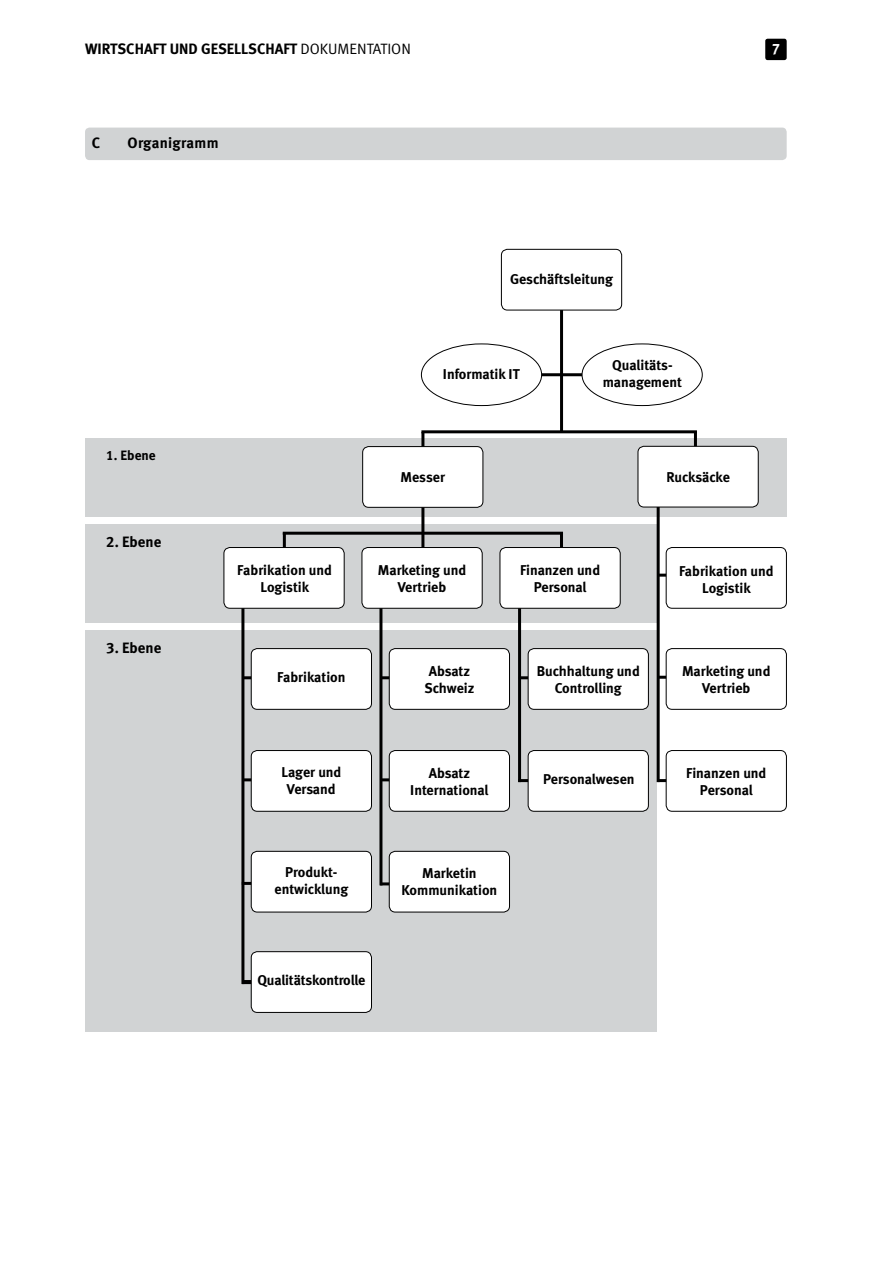
<style>
.page{position:relative;width:893px;height:1263px;background:#fff}
.page>*{position:absolute;margin:0;border:0;box-sizing:border-box;transform-origin:0 0}
.Grundtext{font:15px "Meta Bold LF";color:#000}
.Grundtext-2{font:15px "Meta Bold LF";letter-spacing:.02em;color:#000}
.t1{font:15px "Meta Bold LF";color:#fff}
.Grundtext-3{font:14.25px/17.1px "Meta Bold LF";color:#000;text-align:center}
.Grundtext-4{font:13.5px "Meta Bold LF";color:#000}
.s1{font-family:"Meta Normal LF"}
</style>
<div class="page">
<div style="left:765px;top:39px;width:22px;height:21px;background:#000;border-radius:2px"></div>
<div style="left:85px;top:630px;width:572px;height:402px;background:#d1d3d4"></div>
<div style="left:85px;top:128px;width:702px;height:32px;background:#d1d3d4;border-radius:4px"></div>
<div style="left:85px;top:438px;width:702px;height:79px;background:#d1d3d4"></div>
<div style="left:85px;top:524px;width:572px;height:98px;background:#d1d3d4"></div>
<hr style="left:243px;top:676px;width:48px;height:3px;background:#000">
<hr style="left:242px;top:778px;width:49px;height:3px;background:#000">
<hr style="left:242px;top:882px;width:49px;height:3px;background:#000">
<hr style="left:241px;top:602px;width:3px;height:382px;background:#000">
<hr style="left:381px;top:676px;width:49px;height:3px;background:#000">
<hr style="left:381px;top:778px;width:49px;height:3px;background:#000">
<hr style="left:380px;top:882px;width:50px;height:3px;background:#000">
<hr style="left:379px;top:602px;width:3px;height:283px;background:#000">
<hr style="left:659px;top:574px;width:47px;height:3px;background:#000">
<hr style="left:659px;top:676px;width:47px;height:3px;background:#000">
<hr style="left:657px;top:779px;width:50px;height:3px;background:#000">
<hr style="left:657px;top:499px;width:3px;height:283px;background:#000">
<hr style="left:519px;top:676px;width:49px;height:3px;background:#000">
<hr style="left:518px;top:779px;width:50px;height:3px;background:#000">
<hr style="left:518px;top:602px;width:3px;height:180px;background:#000">
<hr style="left:283px;top:532px;width:280px;height:3px;background:#000">
<hr style="left:560px;top:533px;width:3px;height:43px;background:#000">
<hr style="left:283px;top:533px;width:3px;height:43px;background:#000">
<hr style="left:421px;top:430px;width:276px;height:3px;background:#000">
<hr style="left:560px;top:290px;width:3px;height:141px;background:#000">
<hr style="left:694px;top:431px;width:3px;height:43px;background:#000">
<div style="left:224px;top:547px;width:120px;height:61px;background:#fff;border-radius:6px"></div>
<div style="left:224px;top:547px;width:120px;height:61px;border:1px solid #000;border-radius:6px"></div>
<div style="left:251px;top:649px;width:120px;height:60px;background:#fff;border-radius:6px"></div>
<div style="left:251px;top:648px;width:121px;height:61px;border:1px solid #000;border-radius:6px"></div>
<div style="left:389px;top:649px;width:120px;height:60px;background:#fff;border-radius:6px"></div>
<div style="left:389px;top:648px;width:121px;height:61px;border:1px solid #000;border-radius:6px"></div>
<div style="left:251px;top:750px;width:120px;height:61px;background:#fff;border-radius:6px"></div>
<div style="left:251px;top:750px;width:121px;height:61px;border:1px solid #000;border-radius:6px"></div>
<div style="left:389px;top:750px;width:120px;height:61px;background:#fff;border-radius:6px"></div>
<div style="left:389px;top:750px;width:121px;height:61px;border:1px solid #000;border-radius:6px"></div>
<div style="left:389px;top:851px;width:120px;height:61px;background:#fff;border-radius:6px"></div>
<div style="left:389px;top:851px;width:121px;height:61px;border:1px solid #000;border-radius:6px"></div>
<div style="left:251px;top:851px;width:120px;height:61px;background:#fff;border-radius:6px"></div>
<div style="left:251px;top:851px;width:121px;height:61px;border:1px solid #000;border-radius:6px"></div>
<div style="left:501px;top:249px;width:121px;height:61px;background:#fff;border-radius:6px"></div>
<div style="left:501px;top:249px;width:121px;height:61px;border:1px solid #000;border-radius:6px"></div>
<div style="left:500px;top:547px;width:120px;height:61px;background:#fff;border-radius:6px"></div>
<div style="left:500px;top:547px;width:120px;height:61px;border:1px solid #000;border-radius:6px"></div>
<div style="left:528px;top:649px;width:120px;height:60px;background:#fff;border-radius:6px"></div>
<div style="left:528px;top:648px;width:121px;height:61px;border:1px solid #000;border-radius:6px"></div>
<div style="left:528px;top:750px;width:120px;height:61px;background:#fff;border-radius:6px"></div>
<div style="left:528px;top:750px;width:121px;height:61px;border:1px solid #000;border-radius:6px"></div>
<div style="left:666px;top:649px;width:120px;height:60px;background:#fff;border-radius:6px"></div>
<div style="left:666px;top:648px;width:121px;height:61px;border:1px solid #000;border-radius:6px"></div>
<div style="left:666px;top:750px;width:120px;height:61px;background:#fff;border-radius:6px"></div>
<div style="left:666px;top:750px;width:121px;height:61px;border:1px solid #000;border-radius:6px"></div>
<div style="left:666px;top:547px;width:120px;height:61px;background:#fff;border-radius:6px"></div>
<div style="left:666px;top:547px;width:121px;height:61px;border:1px solid #000;border-radius:6px"></div>
<hr style="left:484px;top:373px;width:107px;height:3px;background:#000">
<div style="left:638px;top:446px;width:120px;height:61px;background:#fff;border-radius:6px"></div>
<div style="left:638px;top:446px;width:120px;height:61px;border:1px solid #000;border-radius:6px"></div>
<hr style="left:421px;top:432px;width:3px;height:144px;background:#000">
<div style="left:362px;top:547px;width:120px;height:61px;background:#fff;border-radius:6px"></div>
<div style="left:362px;top:547px;width:120px;height:61px;border:1px solid #000;border-radius:6px"></div>
<div style="left:363px;top:447px;width:120px;height:60px;background:#fff;border-radius:6px"></div>
<div style="left:362px;top:446px;width:121px;height:61px;border:1px solid #000;border-radius:6px"></div>
<hr style="left:242px;top:980px;width:49px;height:4px;background:#000">
<div style="left:251px;top:952px;width:120px;height:60px;background:#fff;border-radius:6px"></div>
<div style="left:251px;top:951px;width:121px;height:61px;border:1px solid #000;border-radius:6px"></div>
<div style="left:421px;top:344px;width:121px;height:62px;background:#fff;border-radius:50%"></div>
<div style="left:421px;top:344px;width:121px;height:62px;border:1px solid #000;border-radius:50%"></div>
<div style="left:582px;top:344px;width:120px;height:62px;background:#fff;border-radius:50%"></div>
<div style="left:582px;top:344px;width:120px;height:62px;border:1px solid #000;border-radius:50%"></div>
<p class="Grundtext" style="left:85px;top:40px;width:327px">WIRTSCHAFT UND GESELLSCHAFT <span class="s1">DOKUMENTATION</span></p>
<p class="t1" style="left:772px;top:40px;width:10px">7</p>
<p class="Grundtext" style="left:92px;top:134px;width:10px">C</p>
<p class="Grundtext-2" style="left:128px;top:134px;width:93px">Organigramm</p>
<p class="Grundtext-4" style="left:106px;top:447px;width:51px">1. Ebene</p>
<p class="Grundtext" style="left:106px;top:533px;width:56px">2. Ebene</p>
<p class="Grundtext" style="left:106px;top:639px;width:56px">3. Ebene</p>
<p class="Grundtext-3" style="left:510px;top:270px;width:104px">Geschäftsleitung</p>
<p class="Grundtext-3" style="left:443px;top:366px;width:78px">Informatik IT</p>
<p class="Grundtext-3" style="left:603px;top:357px;width:81px">Qualitäts&shy;management</p>
<p class="Grundtext-3" style="left:237px;top:562px;width:96px">Fabrikation und<br>Logistik</p>
<p class="Grundtext-3" style="left:277px;top:669px;width:70px">Fabrikation</p>
<p class="Grundtext-3" style="left:401px;top:468px;width:46px">Messer</p>
<p class="Grundtext-3" style="left:666px;top:468px;width:65px">Rucksäcke</p>
<p class="Grundtext-3" style="left:378px;top:562px;width:90px">Marketing und</p>
<p class="Grundtext-3" style="left:398px;top:579px;width:50px">Vertrieb</p>
<p class="Grundtext-3" style="left:429px;top:662px;width:43px">Absatz</p>
<p class="Grundtext-3" style="left:424px;top:679px;width:51px">Schweiz</p>
<p class="Grundtext-3" style="left:520px;top:562px;width:82px">Finanzen und<br>Personal</p>
<p class="Grundtext-3" style="left:679px;top:562px;width:96px">Fabrikation und<br>Logistik</p>
<p class="Grundtext-3" style="left:537px;top:663px;width:105px">Buchhaltung und<br>Controlling</p>
<p class="Grundtext-3" style="left:682px;top:663px;width:90px">Marketing und</p>
<p class="Grundtext-3" style="left:702px;top:680px;width:50px">Vertrieb</p>
<p class="Grundtext-3" style="left:281px;top:763px;width:61px">Lager und<br>Versand</p>
<p class="Grundtext-3" style="left:429px;top:764px;width:43px">Absatz</p>
<p class="Grundtext-3" style="left:410px;top:781px;width:80px">International</p>
<p class="Grundtext-3" style="left:275px;top:863px;width:75px">Produkt&shy;entwicklung</p>
<p class="Grundtext-3" style="left:257px;top:972px;width:109px">Qualitätskontrolle</p>
<p class="Grundtext-3" style="left:422px;top:864px;width:56px">Marketin</p>
<p class="Grundtext-3" style="left:401px;top:881px;width:97px">Kommunikation</p>
<p class="Grundtext-3" style="left:543px;top:771px;width:93px">Personalwesen</p>
<p class="Grundtext-3" style="left:686px;top:765px;width:82px">Finanzen und<br>Personal</p>
</div>
